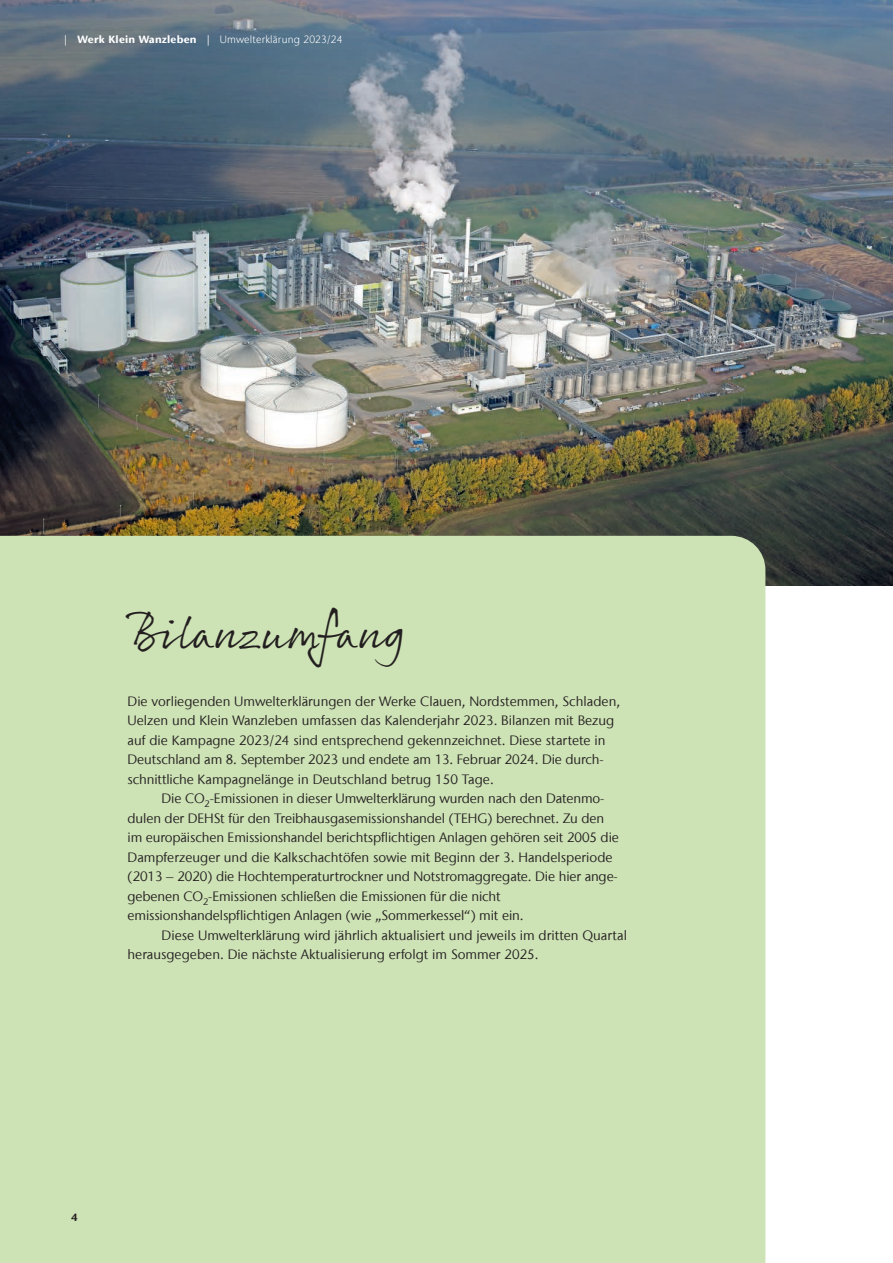
<style>
.page{position:relative;width:893px;height:1263px;background:#fff}
.page>*{position:absolute;margin:0;border:0;box-sizing:border-box;transform-origin:0 0}
.t1{font:48px "Rollerscript Smooth";color:#231f20}
.t2{font:13.5px/19.5px "Stone Sans IIITC Com";letter-spacing:-.01em;color:#231f20}
.t3{font:300 10.5px "Stone Sans IIITC Com";letter-spacing:.02em;color:#fff}
.t4{font:700 10.5px "Stone Sans IIITC Com";color:#231f20}
.s1{font-weight:500}
.s2{font-weight:700}
</style>
<div class="page">
<img style="left:0;top:0;width:893px;height:586px">
<div style="left:0;top:536px;width:765px;height:727px;background:#cde2b5"></div>
<p class="t3" style="left:64px;top:32px;width:280px"><span class="s1">|</span> <span class="s2">Werk Klein Wanzleben</span> <span class="s1">|</span> Umwelterklärung 2023/24</p>
<h1 class="t1" style="left:128px;top:602px;width:280px">Bilanzumfang</h1>
<p class="t2" style="left:128px;top:691px;width:494px">Die vorliegenden Umwelterklärungen der Werke Clauen, Nordstemmen, Schladen, Uelzen und Klein Wanzleben umfassen das Kalenderjahr 2023. Bilanzen mit Bezug auf die Kampagne 2023/24 sind entsprechend gekennzeichnet. Diese startete in Deutschland am 8. September 2023 und endete am 13. Februar 2024. Die durch&shy;schnittliche Kampagnelänge in Deutschland betrug 150 Tage.</p>
<p class="t2" style="left:128px;top:788px;width:493px;text-indent:34px">Die CO<sub>2</sub>-Emissionen in dieser Umwelterklärung wurden nach den Datenmo&shy;dulen der DEHSt für den Treibhausgasemissionshandel (TEHG) berechnet. Zu den im europäischen Emissionshandel berichtspflichtigen Anlagen gehören seit 2005 die Dampferzeuger und die Kalkschachtöfen sowie mit Beginn der 3. Handelsperiode (2013 – 2020) die Hochtemperaturtrockner und Notstromaggregate. Die hier ange&shy;gebenen CO<sub>2</sub>-Emissionen schließen die Emissionen für die nicht emissionshandelspflichtigen Anlagen (wie „Sommerkessel“) mit ein.</p>
<p class="t2" style="left:128px;top:925px;width:501px;text-indent:34px">Diese Umwelterklärung wird jährlich aktualisiert und jeweils im dritten Quartal herausgegeben. Die nächste Aktualisierung erfolgt im Sommer 2025.</p>
<p class="t4" style="left:71px;top:1210px;width:8px">4</p>
</div>
